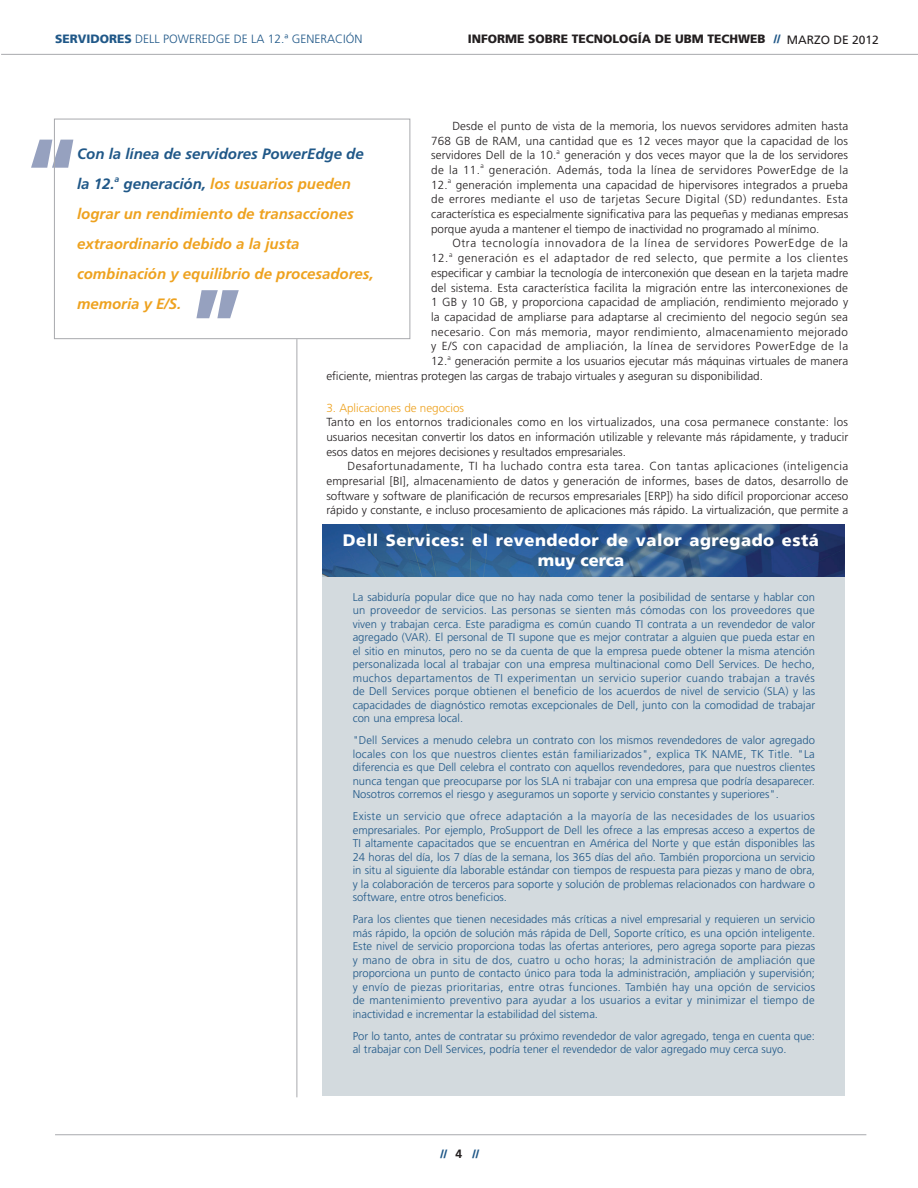
<style>
.page{position:relative;width:918px;height:1188px;background:#fff}
.page>*{position:absolute;margin:0;border:0;box-sizing:border-box;transform-origin:0 0}
.t1{font:900 16.5px/19.8px "Frutiger";letter-spacing:.03em;color:#fff;text-align:center}
.t2{font:italic 700 15px/30px "Frutiger";color:#eea21f}
.t3{font:italic 700 15px/30px "Frutiger";color:#205888}
.t4{font:900 12px "Frutiger";color:#231f20}
.t5{font:300 12px "Frutiger";color:#205888}
.t6{font:900 12px "Frutiger";color:#205888}
.t7{font:300 11.7px/14.7px "Frutiger";color:#231f20;text-align:justify}
.t8{font:300 11.7px "Frutiger";letter-spacing:.05em;color:#231f20}
.t9{font:300 11.7px "Frutiger";letter-spacing:.035em;color:#231f20}
.t10{font:300 11.7px "Frutiger";color:#eea21f}
.t11{font:300 11.25px/13.5px "Frutiger";color:#205888;text-align:justify}
.t12{font:italic 700 8.7px "Frutiger";color:#205888}
.t13{font:300 6.75px "Frutiger";color:#231f20}
.s1{font-weight:900}
.s2{color:#205888}
.s3{font-weight:400}
.s4{font-weight:700;color:#231f20}
</style>
<div class="page">
<hr style="left:55px;top:1134px;width:811px;height:1px;background:#a8a9ad">
<hr style="left:1px;top:54px;width:917px;height:1px;background:#a8a9ad">
<svg style="left:31px;top:140px;width:42px;height:28px"></svg>
<svg style="left:196px;top:290px;width:43px;height:28px"></svg>
<div style="left:54px;top:119px;width:356px;height:220px;border:1px solid #a8a9ad"></div>
<div style="left:322px;top:524px;width:523px;height:572px;background:#d3dade"></div>
<hr style="left:297px;top:339px;width:1px;height:758px;background:#a8a9ad">
<img style="left:322px;top:524px;width:522px;height:53px">
<p class="t5" style="left:55px;top:32px;width:309px"><span class="s1">SERVIDORES</span> DELL POWEREDGE DE LA 12.ª GENERACIÓN</p>
<p class="t4" style="left:468px;top:31px;width:413px">INFORME SOBRE TECNOLOGÍA DE UBM TECHWEB <span class="s2">//</span> <span class="s3">MARZO DE 2012</span></p>
<p class="t7" style="left:431px;top:119px;width:419px;text-indent:21px">Desde el punto de vista de la memoria, los nuevos servidores admiten hasta 768 GB de RAM, una cantidad que es 12 veces mayor que la capacidad de los servidores Dell de la 10.</p>
<h2 class="t3" style="left:77px;top:139px;width:288px">Con la línea de servidores PowerEdge de la 12.</h2>
<p class="t13" style="left:557px;top:148px;width:5px">a</p>
<p class="t7" style="left:565px;top:148px;width:285px">generación y dos veces mayor que la de los servidores</p>
<p class="t7" style="left:431px;top:163px;width:50px">de la 11.</p>
<p class="t13" style="left:481px;top:162px;width:5px">a</p>
<p class="t9" style="left:489px;top:163px;width:361px">generación. Además, toda la línea de servidores PowerEdge de la</p>
<p class="t7" style="left:431px;top:177px;width:18px">12.</p>
<p class="t13" style="left:448px;top:177px;width:5px">a</p>
<p class="t12" style="left:115px;top:174px;width:6px">a</p>
<h2 class="t2" style="left:77px;top:169px;width:298px;text-indent:47px"><span class="s2">generación,</span> los usuarios pueden lograr un rendimiento de transacciones extraordinario debido a la justa combinación y equilibrio de procesadores, memoria y E/S.</h2>
<p class="t7" style="left:431px;top:177px;width:419px;text-indent:25px">generación implementa una capacidad de hipervisores integrados a prueba de errores mediante el uso de tarjetas Secure Digital (SD) redundantes. Esta característica es especialmente significativa para las pequeñas y medianas empresas porque ayuda a mantener el tiempo de inactividad no programado al mínimo.</p>
<p class="t8" style="left:452px;top:237px;width:397px">Otra tecnología innovadora de la línea de servidores PowerEdge de la</p>
<p class="t7" style="left:431px;top:251px;width:19px">12.</p>
<p class="t13" style="left:449px;top:250px;width:5px">a</p>
<p class="t7" style="left:431px;top:251px;width:419px;text-indent:27px">generación es el adaptador de red selecto, que permite a los clientes especificar y cambiar la tecnología de interconexión que desean en la tarjeta madre del sistema. Esta característica facilita la migración entre las interconexiones de 1 GB y 10 GB, y proporciona capacidad de ampliación, rendimiento mejorado y la capacidad de ampliarse para adaptarse al crecimiento del negocio según sea necesario. Con más memoria, mayor rendimiento, almacenamiento mejorado y E/S con capacidad de ampliación, la línea de servidores PowerEdge de la 12.</p>
<p class="t13" style="left:447px;top:353px;width:5px">a</p>
<p class="t7" style="left:326px;top:354px;width:523px;text-indent:129px">generación permite a los usuarios ejecutar más máquinas virtuales de manera eficiente, mientras protegen las cargas de trabajo virtuales y aseguran su disponibilidad.</p>
<p class="t10" style="left:326px;top:401px;width:139px">3. Aplicaciones de negocios</p>
<p class="t7" style="left:326px;top:415px;width:523px">Tanto en los entornos tradicionales como en los virtualizados, una cosa permanece constante: los usuarios necesitan convertir los datos en información utilizable y relevante más rápidamente, y traducir esos datos en mejores decisiones y resultados empresariales.</p>
<p class="t7" style="left:326px;top:459px;width:524px;text-indent:21px">Desafortunadamente, TI ha luchado contra esta tarea. Con tantas aplicaciones (inteligencia empresarial [BI], almacenamiento de datos y generación de informes, bases de datos, desarrollo de software y software de planificación de recursos empresariales [ERP]) ha sido difícil proporcionar acceso rápido y constante, e incluso procesamiento de aplicaciones más rápido. La virtualización, que permite a</p>
<h1 class="t1" style="left:343px;top:531px;width:478px">Dell Services: el revendedor de valor agregado está muy cerca</h1>
<p class="t11" style="left:353px;top:590px;width:464px">La sabiduría popular dice que no hay nada como tener la posibilidad de sentarse y hablar con un proveedor de servicios. Las personas se sienten más cómodas con los proveedores que viven y trabajan cerca. Este paradigma es común cuando TI contrata a un revendedor de valor agregado (VAR). El personal de TI supone que es mejor contratar a alguien que pueda estar en el sitio en minutos, pero no se da cuenta de que la empresa puede obtener la misma atención personalizada local al trabajar con una empresa multinacional como Dell Services. De hecho, muchos departamentos de TI experimentan un servicio superior cuando trabajan a través de Dell Services porque obtienen el beneficio de los acuerdos de nivel de servicio (SLA) y las capacidades de diagnóstico remotas excepcionales de Dell, junto con la comodidad de trabajar con una empresa local.</p>
<p class="t11" style="left:353px;top:734px;width:464px">"Dell Services a menudo celebra un contrato con los mismos revendedores de valor agregado locales con los que nuestros clientes están familiarizados", explica TK NAME, TK Title. "La diferencia es que Dell celebra el contrato con aquellos revendedores, para que nuestros clientes nunca tengan que preocuparse por los SLA ni trabajar con una empresa que podría desaparecer.<br>Nosotros corremos el riesgo y aseguramos un soporte y servicio constantes y superiores".</p>
<p class="t11" style="left:353px;top:810px;width:464px">Existe un servicio que ofrece adaptación a la mayoría de las necesidades de los usuarios empresariales. Por ejemplo, ProSupport de Dell les ofrece a las empresas acceso a expertos de TI altamente capacitados que se encuentran en América del Norte y que están disponibles las 24 horas del día, los 7 días de la semana, los 365 días del año. También proporciona un servicio in situ al siguiente día laborable estándar con tiempos de respuesta para piezas y mano de obra, y la colaboración de terceros para soporte y solución de problemas relacionados con hardware o software, entre otros beneficios.</p>
<p class="t11" style="left:353px;top:913px;width:464px">Para los clientes que tienen necesidades más críticas a nivel empresarial y requieren un servicio más rápido, la opción de solución más rápida de Dell, Soporte crítico, es una opción inteligente.<br>Este nivel de servicio proporciona todas las ofertas anteriores, pero agrega soporte para piezas y mano de obra in situ de dos, cuatro u ocho horas; la administración de ampliación que proporciona un punto de contacto único para toda la administración, ampliación y supervisión; y envío de piezas prioritarias, entre otras funciones. También hay una opción de servicios de mantenimiento preventivo para ayudar a los usuarios a evitar y minimizar el tiempo de inactividad e incrementar la estabilidad del sistema.</p>
<p class="t11" style="left:353px;top:1029px;width:464px">Por lo tanto, antes de contratar su próximo revendedor de valor agregado, tenga en cuenta que: al trabajar con Dell Services, podría tener el revendedor de valor agregado muy cerca suyo.</p>
<p class="t6" style="left:441px;top:1146px;width:40px">// <span class="s4">4</span> //</p>
</div>
